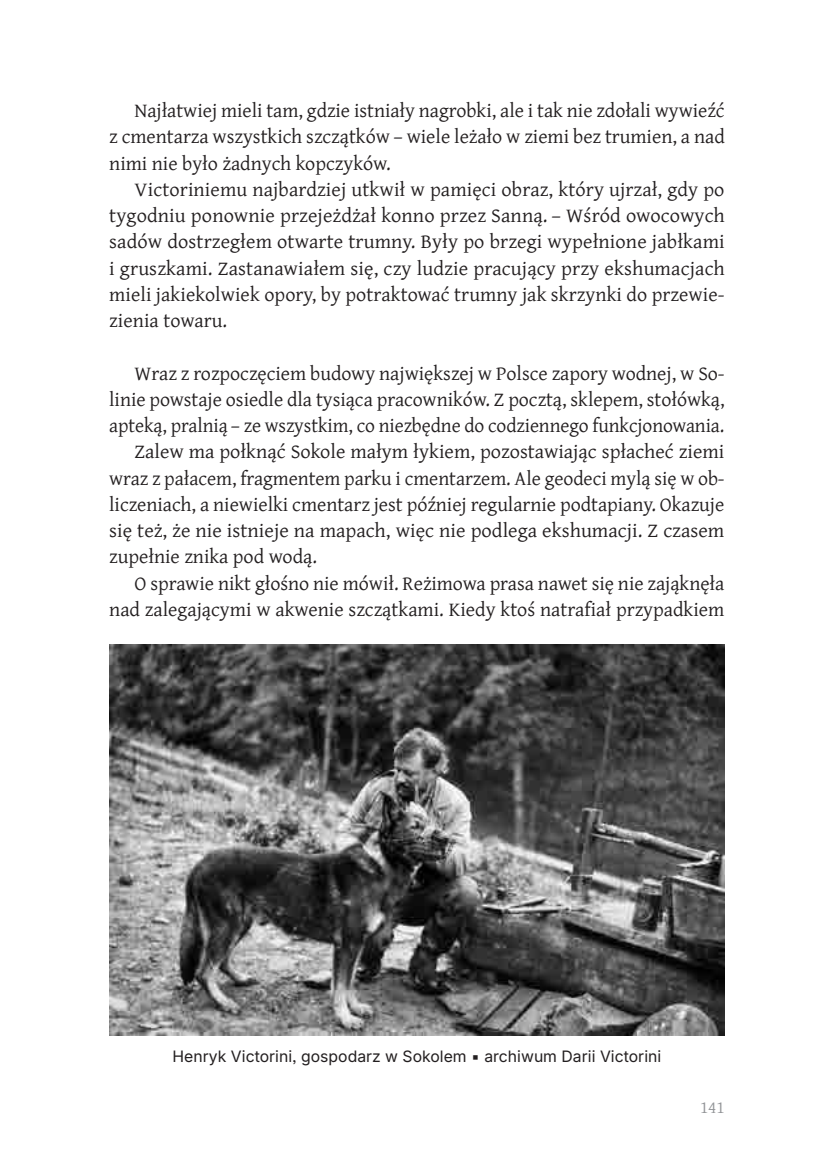
<style>
.page{position:relative;width:819px;height:1166px;background:#fff}
.page>*{position:absolute;margin:0;border:0;box-sizing:border-box;transform-origin:0 0}
.t1{font:20.12px/26.2px "Gentium Plus";color:#231f20;text-align:justify}
.t2{font:17.5px "Gentium Plus";color:#939598}
.t3{font:15.75px "Inter";color:#231f20}
</style>
<div class="page">
<img style="left:109px;top:644px;width:615px;height:392px">
<p class="t1" style="left:109px;top:96px;width:617px;text-indent:25px">Najłatwiej mieli tam, gdzie istniały nagrobki, ale i tak nie zdołali wywieźć z cmentarza wszystkich szczątków – wiele leżało w ziemi bez trumien, a nad nimi nie było żadnych kopczyków.</p>
<p class="t1" style="left:109px;top:175px;width:617px;text-indent:25px">Victoriniemu najbardziej utkwił w pamięci obraz, który ujrzał, gdy po tygodniu ponownie przejeżdżał konno przez Sanną. – Wśród owocowych sadów dostrzegłem otwarte trumny. Były po brzegi wypełnione jabłkami i gruszkami. Zastanawiałem się, czy ludzie pracujący przy ekshumacjach mieli jakiekolwiek opory, by potraktować trumny jak skrzynki do przewie&shy;zienia towaru.</p>
<p class="t1" style="left:134px;top:358px;width:591px">Wraz z rozpoczęciem budowy największej w Polsce zapory wodnej, w So-</p>
<p class="t1" style="left:109px;top:385px;width:617px">linie powstaje osiedle dla tysiąca pracowników. Z pocztą, sklepem, stołówką,</p>
<p class="t1" style="left:109px;top:411px;width:616px">apteką, pralnią – ze wszystkim, co niezbędne do codziennego funkcjonowania.</p>
<p class="t1" style="left:134px;top:437px;width:591px">Zalew ma połknąć Sokole małym łykiem, pozostawiając spłacheć ziemi</p>
<p class="t1" style="left:109px;top:463px;width:617px">wraz z pałacem, fragmentem parku i cmentarzem. Ale geodeci mylą się w ob-</p>
<p class="t1" style="left:109px;top:490px;width:616px">liczeniach, a niewielki cmentarz jest później regularnie podtapiany. Okazuje</p>
<p class="t1" style="left:109px;top:516px;width:616px">się też, że nie istnieje na mapach, więc nie podlega ekshumacji. Z czasem</p>
<p class="t1" style="left:109px;top:542px;width:209px">zupełnie znika pod wodą.</p>
<p class="t1" style="left:134px;top:568px;width:591px">O sprawie nikt głośno nie mówił. Reżimowa prasa nawet się nie zająknęła</p>
<p class="t1" style="left:109px;top:595px;width:616px">nad zalegającymi w akwenie szczątkami. Kiedy ktoś natrafiał przypadkiem</p>
<p class="t3" style="left:172px;top:1045px;width:490px">Henryk Victorini, gospodarz w Sokolem ▪ archiwum Darii Victorini</p>
<p class="t2" style="left:700px;top:1090px;width:26px">141</p>
</div>
